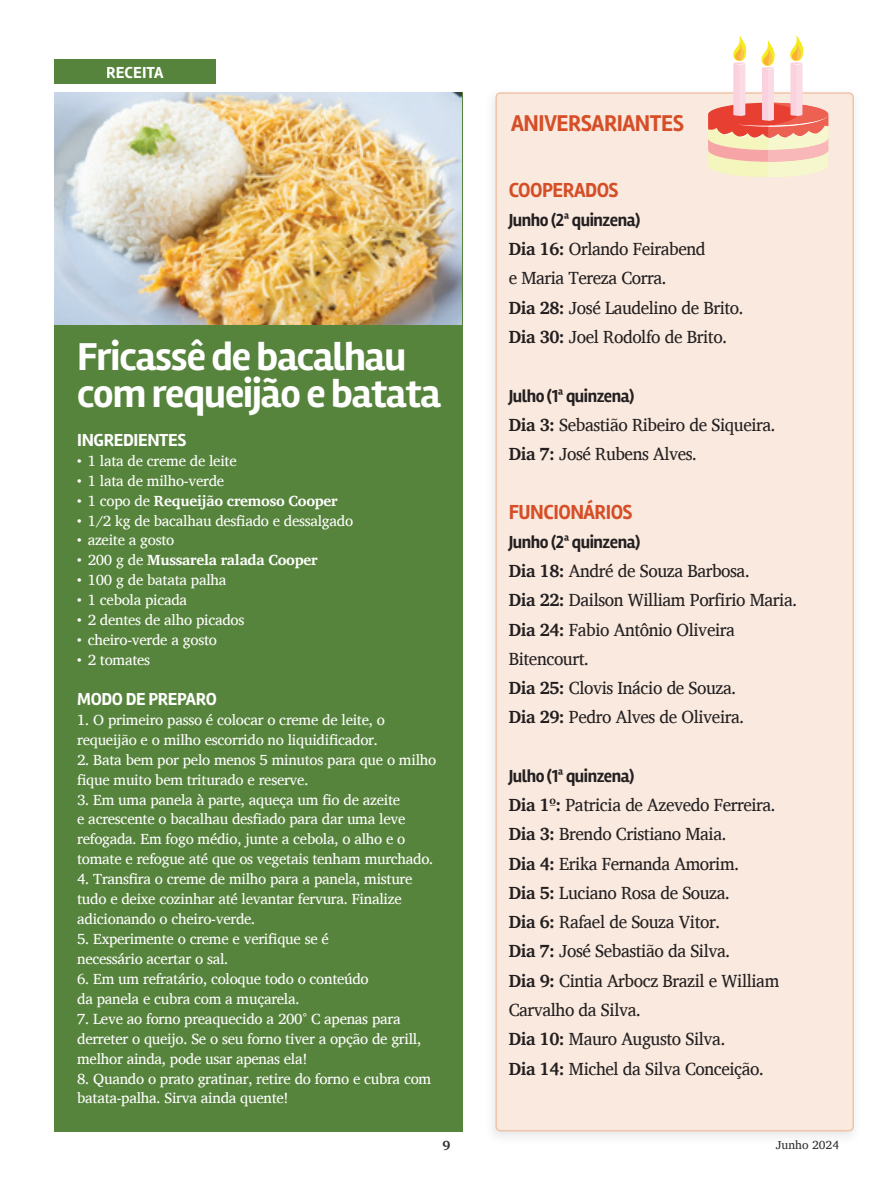
<style>
.page{position:relative;width:893px;height:1191px;background:#fff}
.page>*{position:absolute;margin:0;border:0;box-sizing:border-box;transform-origin:0 0}
.t1{font:700 40.2px/36.8px "Rambla";letter-spacing:-.025em;color:#fff}
.t2{font:700 23.55px "Rambla";letter-spacing:-.02em;color:#d54e27;scale:.96 1}
.t3{font:700 21px "Rambla";letter-spacing:-.025em;color:#d54e27;scale:.96 1}
.t4{font:18px/29.2px "Charis SIL";letter-spacing:-.025em;color:#231f20;scale:.96 1}
.t5{font:700 18px "Rambla";letter-spacing:-.025em;color:#231f20;scale:.96 1}
.t6{font:700 18px "Rambla";letter-spacing:-.02em;color:#fff}
.t7{font:700 16.5px "Rambla";color:#fff}
.t8{font:15px/20px "Charis SIL";letter-spacing:-.02em;color:#fff}
.t9{font:700 15px "Charis SIL";letter-spacing:-.02em;color:#fff}
.t10{font:700 13.5px "Charis SIL";color:#312f30}
.t11{font:12px "Charis SIL";color:#312f30}
.s1{font-weight:400}
.s2{font-weight:700}
</style>
<div class="page">
<div style="left:496px;top:93px;width:357px;height:1037px;background:#f9e9de;border-radius:4px"></div>
<div style="left:495px;top:92px;width:359px;height:1039px;border:2px solid #f1c4a9;border-radius:4px"></div>
<svg style="left:708px;top:35px;width:120px;height:142px"></svg>
<div style="left:54px;top:92px;width:409px;height:1039px;background:#57843c"></div>
<div style="left:54px;top:60px;width:161px;height:24px;background:#57843c"></div>
<img style="left:55px;top:92px;width:407px;height:232px">
<p class="t7" style="left:106px;top:62px;width:59px">RECEITA</p>
<h1 class="t1" style="left:77px;top:339px;width:365px">Fricassê de bacalhau com requeijão e batata</h1>
<p class="t6" style="left:77px;top:429px;width:111px">INGREDIENTES</p>
<p class="t8" style="left:77px;top:450px;width:161px">• 1 lata de creme de leite</p>
<p class="t8" style="left:77px;top:470px;width:149px">• 1 lata de milho-verde</p>
<p class="t9" style="left:77px;top:492px;width:262px"><span class="s1">• 1 copo de</span> Requeijão cremoso Cooper</p>
<p class="t8" style="left:77px;top:510px;width:278px">• 1/2 kg de bacalhau desfiado e dessalgado</p>
<p class="t8" style="left:77px;top:530px;width:99px">• azeite a gosto</p>
<p class="t9" style="left:77px;top:551px;width:242px"><span class="s1">• 200 g de</span> Mussarela ralada Cooper</p>
<p class="t8" style="left:77px;top:570px;width:151px">• 100 g de batata palha</p>
<p class="t8" style="left:77px;top:590px;width:112px">• 1 cebola picada</p>
<p class="t8" style="left:77px;top:610px;width:169px">• 2 dentes de alho picados</p>
<p class="t8" style="left:77px;top:630px;width:141px">• cheiro-verde a gosto</p>
<p class="t8" style="left:77px;top:650px;width:75px">• 2 tomates</p>
<p class="t6" style="left:77px;top:688px;width:141px">MODO DE PREPARO</p>
<p class="t8" style="left:77px;top:709px;width:309px">1. O primeiro passo é colocar o creme de leite, o requeijão e o milho escorrido no liquidificador.</p>
<p class="t8" style="left:77px;top:749px;width:361px">2. Bata bem por pelo menos 5 minutos para que o milho fique muito bem triturado e reserve.</p>
<p class="t8" style="left:77px;top:789px;width:358px">3. Em uma panela à parte, aqueça um fio de azeite<br>e acrescente o bacalhau desfiado para dar uma leve refogada. Em fogo médio, junte a cebola, o alho e o tomate e refogue até que os vegetais tenham murchado.</p>
<p class="t8" style="left:77px;top:869px;width:337px">4. Transfira o creme de milho para a panela, misture tudo e deixe cozinhar até levantar fervura. Finalize adicionando o cheiro-verde.</p>
<p class="t8" style="left:77px;top:929px;width:253px">5. Experimente o creme e verifique se é necessário acertar o sal.</p>
<p class="t8" style="left:77px;top:968px;width:293px">6. Em um refratário, coloque todo o conteúdo da panela e cubra com a muçarela.</p>
<p class="t8" style="left:77px;top:1008px;width:346px">7. Leve ao forno preaquecido a 200° C apenas para derreter o queijo. Se o seu forno tiver a opção de grill, melhor ainda, pode usar apenas ela!</p>
<p class="t8" style="left:77px;top:1068px;width:356px">8. Quando o prato gratinar, retire do forno e cubra com batata-palha. Sirva ainda quente!</p>
<h2 class="t2" style="left:511px;top:109px;width:181px">ANIVERSARIANTES</h2>
<h3 class="t3" style="left:509px;top:177px;width:116px">COOPERADOS</h3>
<p class="t5" style="left:509px;top:209px;width:139px">Junho (2ª quinzena)</p>
<p class="t4" style="left:509px;top:234px;width:246px"><span class="s2">Dia 16:</span> Orlando Feirabend<br>e Maria Tereza Corra.<br><span class="s2">Dia 28:</span> José Laudelino de Brito.<br><span class="s2">Dia 30:</span> Joel Rodolfo de Brito.</p>
<p class="t5" style="left:509px;top:385px;width:132px">Julho (1ª quinzena)</p>
<p class="t4" style="left:509px;top:410px;width:280px"><span class="s2">Dia 3:</span> Sebastião Ribeiro de Siqueira.<br><span class="s2">Dia 7:</span> José Rubens Alves.</p>
<h3 class="t3" style="left:509px;top:499px;width:131px">FUNCIONÁRIOS</h3>
<p class="t5" style="left:509px;top:531px;width:139px">Junho (2ª quinzena)</p>
<p class="t4" style="left:509px;top:556px;width:302px"><span class="s2">Dia 18:</span> André de Souza Barbosa.<br><span class="s2">Dia 22:</span> Dailson William Porfirio Maria.<br><span class="s2">Dia 24:</span> Fabio Antônio Oliveira<br>Bitencourt.<br><span class="s2">Dia 25:</span> Clovis Inácio de Souza.<br><span class="s2">Dia 29:</span> Pedro Alves de Oliveira.</p>
<p class="t5" style="left:509px;top:765px;width:132px">Julho (1ª quinzena)</p>
<p class="t4" style="left:509px;top:790px;width:283px"><span class="s2">Dia 1º:</span> Patricia de Azevedo Ferreira.<br><span class="s2">Dia 3:</span> Brendo Cristiano Maia.<br><span class="s2">Dia 4:</span> Erika Fernanda Amorim.<br><span class="s2">Dia 5:</span> Luciano Rosa de Souza.<br><span class="s2">Dia 6:</span> Rafael de Souza Vitor.<br><span class="s2">Dia 7:</span> José Sebastião da Silva.<br><span class="s2">Dia 9:</span> Cintia Arbocz Brazil e William<br>Carvalho da Silva.<br><span class="s2">Dia 10:</span> Mauro Augusto Silva.<br><span class="s2">Dia 14:</span> Michel da Silva Conceição.</p>
<p class="t10" style="left:442px;top:1137px;width:9px">9</p>
<p class="t11" style="left:776px;top:1138px;width:65px">Junho 2024</p>
</div>
